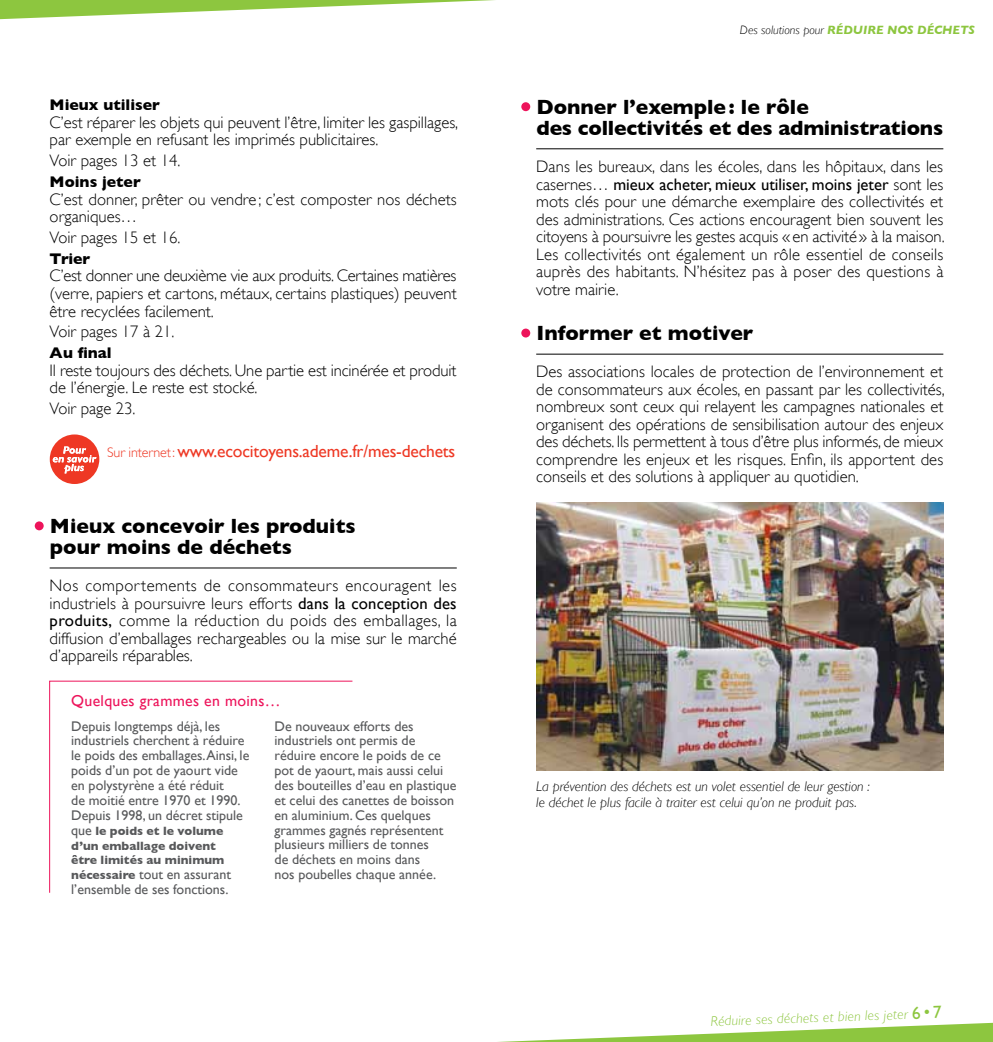
<style>
.page{position:relative;width:993px;height:1042px;background:#fff}
.page>*{position:absolute;margin:0;border:0;box-sizing:border-box;transform-origin:0 0}
.t1{font:700 21px/21px "Gill Sans";color:#000}
.t2{font:17.5px "Gill Sans";letter-spacing:-.01em;color:#ee3824}
.t3{font:300 16.62px/17.5px "Gill Sans";color:#000;text-align:justify}
.t4{font:700 15.75px "Gill Sans";color:#000}
.t5{font:15.75px "Gill Sans";letter-spacing:.02em;color:#ed145b}
.t6{font:14px/14.9px "Gill Sans";color:#58595b}
.t7{font:italic 300 14px/15.8px "Gill Sans";color:#000}
.t8{font:italic 300 14px "Gill Sans";color:#8dc63f}
.t9{font:700 12.25px/14.9px "Gill Sans";color:#58595b}
.t10{font:italic 700 12.25px "Gill Sans";color:#8dc63f}
.s1{font-weight:300;font-size:14px}
.s2{font-weight:400}
.s3{font-weight:400;font-size:14px}
.s4{font-weight:700;font-size:12.25px}
.s5{font-weight:300;color:#000}
.s6{font-weight:400;font-style:normal;font-size:17.5px}
.s7{font-style:normal;font-size:17.5px}
</style>
<div class="page">
<svg style="left:0;top:0;width:495px;height:20px"></svg>
<svg style="left:498px;top:1023px;width:494px;height:19px"></svg>
<hr style="left:536px;top:148px;width:407px;height:1px;background:#000">
<hr style="left:536px;top:354px;width:407px;height:1px;background:#000">
<div style="left:521px;top:102px;width:9px;height:9px;background:#ed145b;border-radius:50%"></div>
<div style="left:521px;top:328px;width:9px;height:9px;background:#ed145b;border-radius:50%"></div>
<img style="left:536px;top:502px;width:407px;height:268px">
<hr style="left:50px;top:568px;width:406px;height:1px;background:#000">
<svg style="left:50px;top:434px;width:49px;height:50px"></svg>
<div style="left:35px;top:521px;width:9px;height:9px;background:#ed145b;border-radius:50%"></div>
<svg style="left:49px;top:681px;width:304px;height:212px"></svg>
<p class="t4" style="left:50px;top:95px;width:112px">Mieux utiliser</p>
<p class="t3" style="left:50px;top:113px;width:410px">C’est réparer les objets qui peuvent l’être, limiter les gaspillages, par exemple en refusant les imprimés publicitaires.</p>
<p class="t3" style="left:50px;top:152px;width:132px">Voir pages 13 et 14.</p>
<p class="t4" style="left:50px;top:172px;width:93px">Moins jeter</p>
<p class="t3" style="left:50px;top:190px;width:408px">C’est donner, prêter ou vendre ; c’est composter nos déchets organiques…</p>
<p class="t3" style="left:50px;top:229px;width:132px">Voir pages 15 et 16.</p>
<p class="t4" style="left:50px;top:249px;width:42px">Trier</p>
<p class="t3" style="left:50px;top:267px;width:408px">C’est donner une deuxième vie aux produits. Certaines matières (verre, papiers et cartons, métaux, certains plastiques) peuvent être recyclées facilement.</p>
<p class="t3" style="left:50px;top:323px;width:126px">Voir pages 17 à 21.</p>
<p class="t4" style="left:50px;top:344px;width:64px">Au final</p>
<p class="t3" style="left:50px;top:362px;width:408px">Il reste toujours des déchets. Une partie est incinérée et produit de l’énergie. Le reste est stocké.</p>
<p class="t3" style="left:50px;top:400px;width:87px">Voir page 23.</p>
<p class="t2" style="left:107px;top:440px;width:349px"><span class="s1">Sur internet:</span> www.ecocitoyens.ademe.fr/mes-dechets</p>
<p class="t1" style="left:50px;top:515px;width:307px">Mieux concevoir les produits pour moins de déchets</p>
<p class="t3" style="left:50px;top:577px;width:408px">Nos comportements de consommateurs encouragent les industriels à poursuivre leurs efforts <span class="s2">dans la conception des produits,</span> comme la réduction du poids des emballages, la diffusion d’emballages rechargeables ou la mise sur le marché d’appareils réparables.</p>
<p class="t5" style="left:71px;top:691px;width:211px">Quelques grammes en moins…</p>
<p class="t6" style="left:71px;top:718px;width:180px">Depuis longtemps déjà, les industriels cherchent à réduire le poids des emballages. Ainsi, le poids d’un pot de yaourt vide en polystyrène a été réduit<br>de moitié entre 1970 et 1990.<br>Depuis 1998, un décret stipule</p>
<p class="t9" style="left:71px;top:823px;width:155px"><span class="s3">que</span> le poids et le volume d’un emballage doivent être limités au minimum</p>
<p class="t6" style="left:71px;top:867px;width:161px"><span class="s4">nécessaire</span> tout en assurant l’ensemble de ses fonctions.</p>
<p class="t6" style="left:274px;top:718px;width:183px">De nouveaux efforts des industriels ont permis de réduire encore le poids de ce pot de yaourt, mais aussi celui des bouteilles d’eau en plastique et celui des canettes de boisson en aluminium. Ces quelques grammes gagnés représentent plusieurs milliers de tonnes<br>de déchets en moins dans<br>nos poubelles chaque année.</p>
<p class="t10" style="left:739px;top:22px;width:236px"><span class="s5">Des solutions pour</span> RÉDUIRE NOS DÉCHETS</p>
<p class="t1" style="left:536px;top:96px;width:408px">Donner l’exemple: le rôle<br>des collectivités et des administrations</p>
<p class="t3" style="left:536px;top:158px;width:410px">Dans les bureaux, dans les écoles, dans les hôpitaux, dans les casernes… <span class="s2">mieux acheter, mieux utiliser, moins jeter</span> sont les mots clés pour une démarche exemplaire des collectivités et des administrations. Ces actions encouragent bien souvent les citoyens à poursuivre les gestes acquis «en activité» à la maison.<br>Les collectivités ont également un rôle essentiel de conseils auprès des habitants. N’hésitez pas à poser des questions à votre mairie.</p>
<p class="t1" style="left:536px;top:322px;width:218px">I nformer et motiver</p>
<p class="t3" style="left:536px;top:363px;width:410px">Des associations locales de protection de l’environnement et de consommateurs aux écoles, en passant par les collectivités, nombreux sont ceux qui relayent les campagnes nationales et organisent des opérations de sensibilisation autour des enjeux des déchets. Ils permettent à tous d’être plus informés, de mieux comprendre les enjeux et les risques. Enfin, ils apportent des conseils et des solutions à appliquer au quotidien.</p>
<p class="t7" style="left:536px;top:778px;width:335px">La prévention des déchets est un volet essentiel de leur gestion : le déchet le plus facile à traiter est celui qu’on ne produit pas.</p>
<p class="t8" style="left:710px;top:1013px;width:233px;rotate:-2deg">Réduire ses déchets et bien les jeter <span class="s6">6</span><span class="s7">•</span><span class="s6">7</span></p>
</div>
